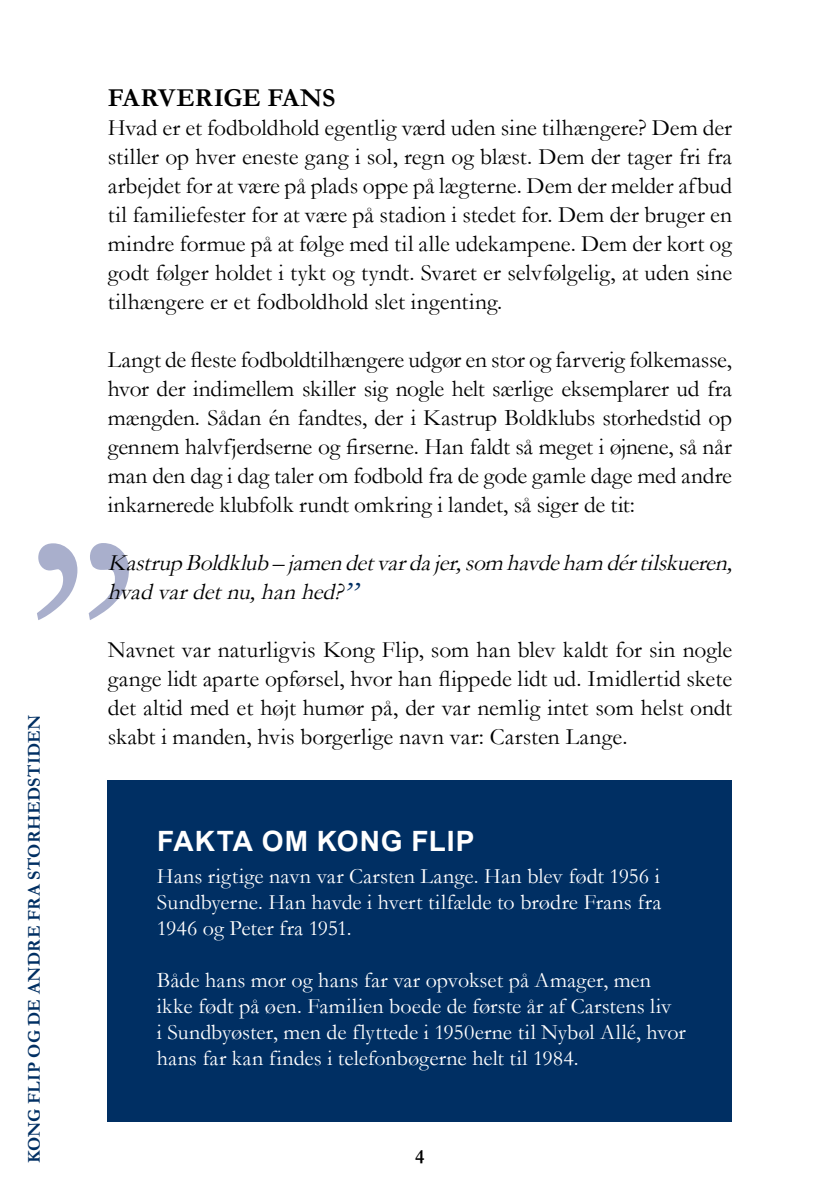
<style>
.page{position:relative;width:840px;height:1191px;background:#fff}
.page>*{position:absolute;margin:0;border:0;box-sizing:border-box;transform-origin:0 0}
.t1{font:700 28px "Arial";letter-spacing:.03em;color:#fff}
.t2{font:700 26px "Garamond";letter-spacing:-.005em;color:#000}
.t3{font:23.6px/29px "Garamond";color:#000;text-align:justify}
.t4{font:italic 23.6px/29px "Garamond";color:#000}
.t5{font:22px/26px "Garamond";letter-spacing:.005em;color:#fff;text-align:justify}
.t6{font:700 20px "Garamond";color:#000}
.t7{font:700 18px "Garamond";letter-spacing:.015em;color:#002f63}
.s1{font-size:31.6px;color:#002f63}
</style>
<div class="page">
<svg style="left:89px;top:543px;width:40px;height:77px"></svg>
<svg style="left:37px;top:543px;width:40px;height:77px"></svg>
<div style="left:108px;top:780px;width:623px;height:341px;background:#002f63"></div>
<p class="t7" style="left:22px;top:1163px;width:450px;rotate:-90deg">KONG FLIP OG DE ANDRE FRA STORHEDSTIDEN</p>
<p class="t2" style="left:108px;top:80px;width:229px">FARVERIGE FANS</p>
<p class="t3" style="left:108px;top:112px;width:625px">Hvad er et fodboldhold egentlig værd uden sine tilhængere? Dem der stiller op hver eneste gang i sol, regn og blæst. Dem der tager fri fra arbejdet for at være på plads oppe på lægterne. Dem der melder afbud til familiefester for at være på stadion i stedet for. Dem der bruger en mindre formue på at følge med til alle udekampene. Dem der kort og godt følger holdet i tykt og tyndt. Svaret er selvfølgelig, at uden sine tilhængere er et fodboldhold slet ingenting.</p>
<p class="t3" style="left:108px;top:344px;width:625px">Langt de fleste fodboldtilhængere udgør en stor og farverig folkemasse, hvor der indimellem skiller sig nogle helt særlige eksemplarer ud fra mængden. Sådan én fandtes, der i Kastrup Boldklubs storhedstid op gennem halvfjerdserne og firserne. Han faldt så meget i øjnene, så når man den dag i dag taler om fodbold fra de gode gamle dage med andre inkarnerede klubfolk rundt omkring i landet, så siger de tit:</p>
<p class="t4" style="left:108px;top:547px;width:632px">KastrupBoldklub–jamendetvardajer,som havdeham dértilskueren, hvadvardetnu,hanhed?<span class="s1">”</span></p>
<p class="t3" style="left:108px;top:634px;width:625px">Navnet var naturligvis Kong Flip, som han blev kaldt for sin nogle gange lidt aparte opførsel, hvor han flippede lidt ud. Imidlertid skete det altid med et højt humør på, der var nemlig intet som helst ondt skabt i manden, hvis borgerlige navn var: Carsten Lange.</p>
<p class="t1" style="left:157px;top:821px;width:318px">FAKTA OM KONG FLIP</p>
<p class="t5" style="left:157px;top:862px;width:505px">Hans rigtige navn var Carsten Lange. Han blev født 1956 i Sundbyerne. Han havde i hvert tilfælde to brødre Frans fra 1946 og Peter fra 1951.</p>
<p class="t5" style="left:157px;top:966px;width:530px;text-align:left">Både hans mor og hans far var opvokset på Amager, men ikke født på øen. Familien boede de første år af Carstens liv<br>i Sundbyøster, men de flyttede i 1950erne til Nybøl Allé, hvor hans far kan findes i telefonbøgerne helt til 1984.</p>
<p class="t6" style="left:415px;top:1143px;width:11px">4</p>
</div>
